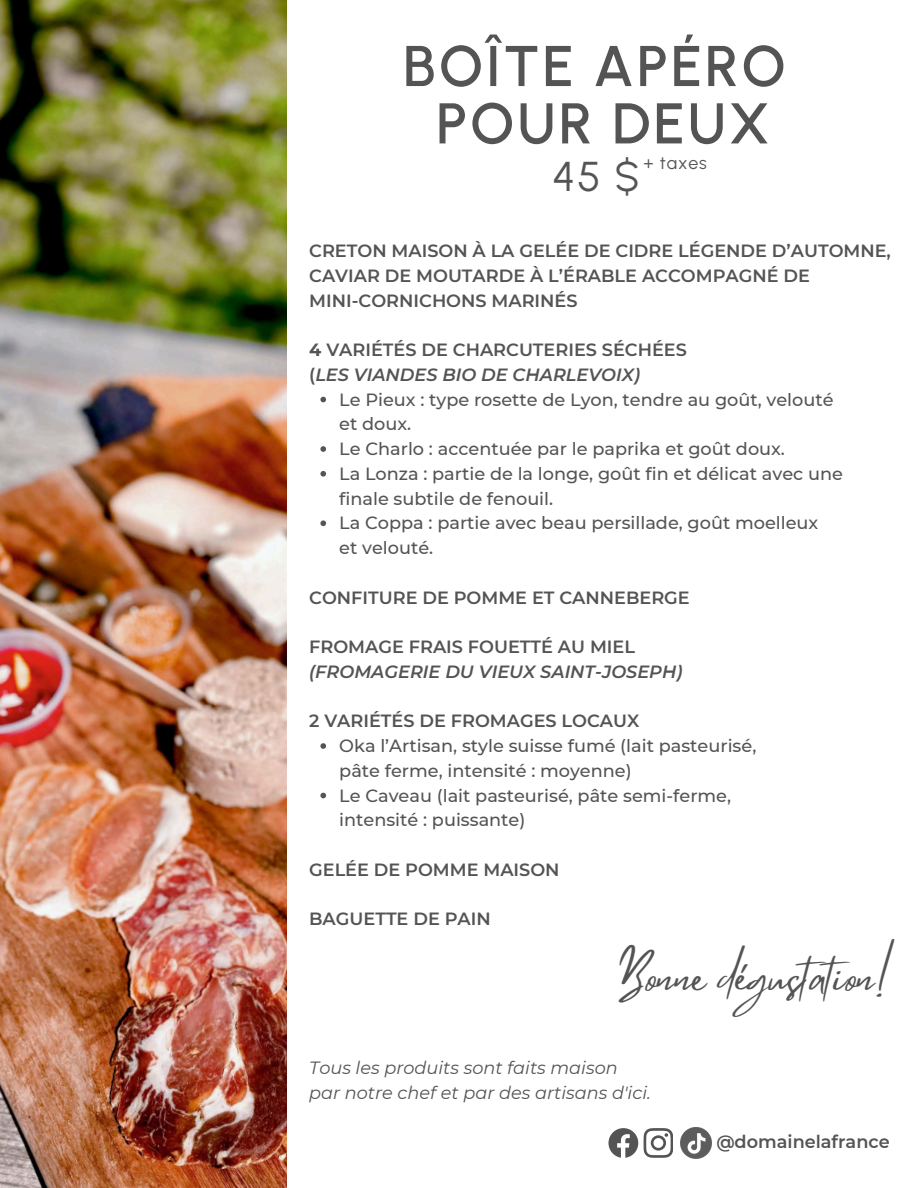
<style>
.page{position:relative;width:918px;height:1188px;background:#fff}
.page>*{position:absolute;margin:0;border:0;box-sizing:border-box;transform-origin:0 0}
.t1{font:600 57.3px/57.3px "Urbanist";letter-spacing:.05em;color:#545454;text-align:center}
.t2{font:43.65px "Mistrully";color:#545454}
.t3{font:41.7px "Urbanist";color:#545454}
.t4{font:500 17.7px/24.8px "Montserrat";color:#545454}
.t5{font:600 17.7px/24.8px "Montserrat";color:#545454}
.t6{font:italic 17.7px/24.8px "Montserrat";color:#545454}
.t7{font:italic 600 17.7px "Montserrat";color:#545454}
.t8{font:17.7px "Urbanist";letter-spacing:.05em;color:#545454}
.s1{font-weight:700}
.s2{font-style:italic}
</style>
<div class="page">
<img style="left:0;top:0;width:286px;height:1188px">
<svg style="left:644px;top:1128px;width:29px;height:29px"></svg>
<svg style="left:608px;top:1128px;width:30px;height:29px"></svg>
<img style="left:681px;top:1128px;width:30px;height:30px">
<svg style="left:320px;top:397px;width:6px;height:5px"></svg>
<svg style="left:320px;top:446px;width:6px;height:6px"></svg>
<svg style="left:320px;top:471px;width:6px;height:6px"></svg>
<svg style="left:320px;top:520px;width:6px;height:6px"></svg>
<svg style="left:320px;top:743px;width:6px;height:6px"></svg>
<svg style="left:320px;top:793px;width:6px;height:5px"></svg>
<h1 class="t1" style="left:403px;top:37px;width:384px">BOÎTE APÉRO<br>POUR DEUX</h1>
<h3 class="t3" style="left:553px;top:151px;width:88px">45 $</h3>
<p class="t8" style="left:644px;top:152px;width:65px">+ taxes</p>
<p class="t5" style="left:309px;top:238px;width:583px">CRETON MAISON À LA GELÉE DE CIDRE LÉGENDE D’AUTOMNE,<br>CAVIAR DE MOUTARDE À L’ÉRABLE ACCOMPAGNÉ DE<br>MINI-CORNICHONS MARINÉS</p>
<p class="t5" style="left:309px;top:337px;width:379px"><span class="s1">4</span> VARIÉTÉS DE CHARCUTERIES SÉCHÉES (<span class="s2">LES VIANDES BIO DE CHARLEVOIX)</span></p>
<p class="t4" style="left:339px;top:387px;width:505px">Le Pieux : type rosette de Lyon, tendre au goût, velouté et doux.<br>Le Charlo : accentuée par le paprika et goût doux.<br>La Lonza : partie de la longe, goût fin et délicat avec une finale subtile de fenouil.<br>La Coppa : partie avec beau persillade, goût moelleux<br>et velouté.</p>
<p class="t5" style="left:309px;top:585px;width:382px">CONFITURE DE POMME ET CANNEBERGE</p>
<p class="t5" style="left:309px;top:634px;width:327px">FROMAGE FRAIS FOUETTÉ AU MIEL</p>
<p class="t7" style="left:309px;top:661px;width:375px">(FROMAGERIE DU VIEUX SAINT-JOSEPH)</p>
<p class="t5" style="left:309px;top:709px;width:332px">2 VARIÉTÉS DE FROMAGES LOCAUX</p>
<p class="t4" style="left:339px;top:733px;width:419px">Oka l’Artisan, style suisse fumé (lait pasteurisé, pâte ferme, intensité : moyenne)<br>Le Caveau (lait pasteurisé, pâte semi-ferme, intensité : puissante)</p>
<p class="t5" style="left:309px;top:857px;width:252px">GELÉE DE POMME MAISON</p>
<p class="t5" style="left:309px;top:907px;width:183px">BAGUETTE DE PAIN</p>
<h2 class="t2" style="left:619px;top:942px;width:279px">Bonne dégustation!</h2>
<p class="t6" style="left:309px;top:1055px;width:343px">Tous les produits sont faits maison par notre chef et par des artisans d'ici.</p>
<p class="t5" style="left:716px;top:1129px;width:175px">@domainelafrance</p>
</div>
